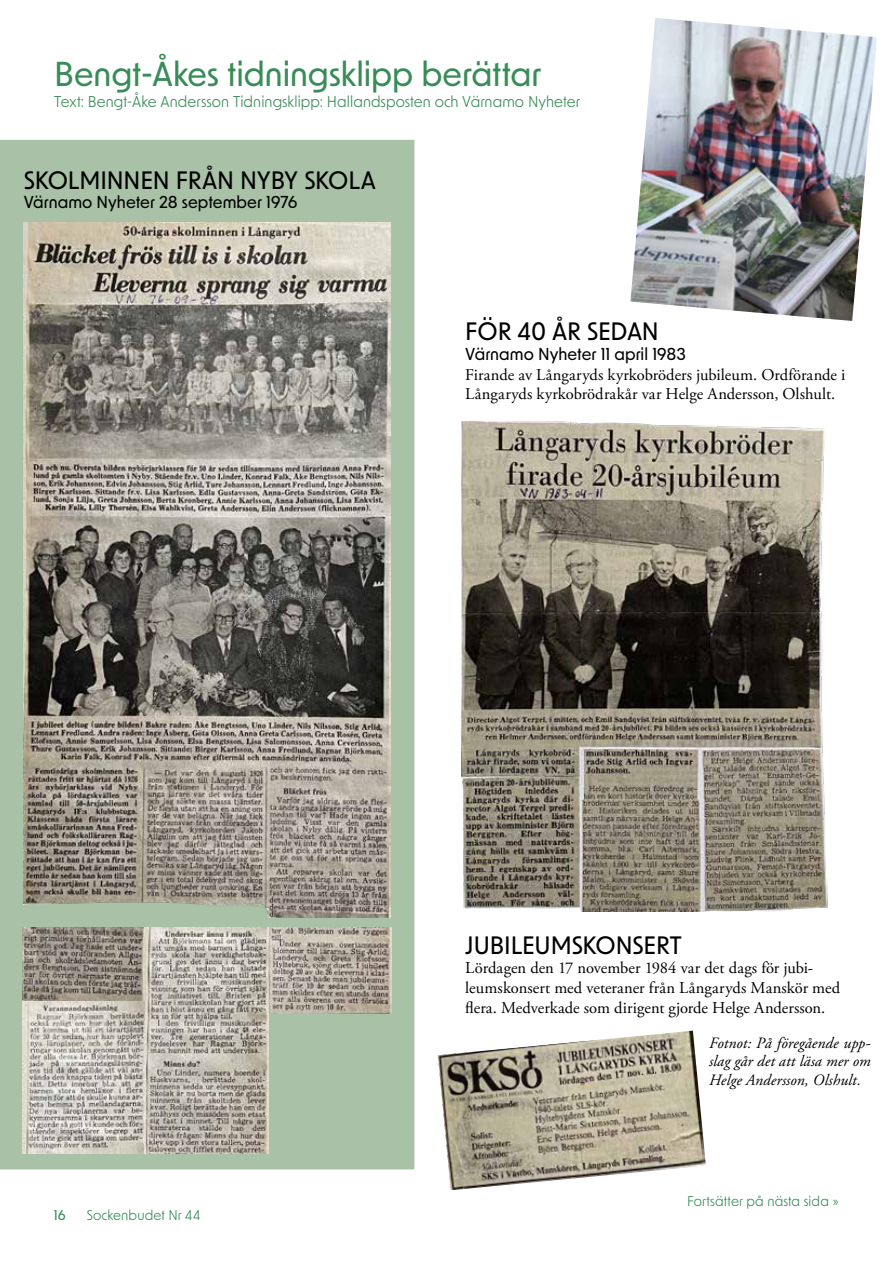
<style>
.page{position:relative;width:893px;height:1263px;background:#fff}
.page>*{position:absolute;margin:0;border:0;box-sizing:border-box;transform-origin:0 0}
.t1{font:500 33px "New Order";letter-spacing:-.005em;color:#388c57}
.t2{font:500 24px "New Order";letter-spacing:-.01em;color:#000}
.t3{font:16.5px/19.8px "Adobe Garamond Pro";color:#000}
.t4{font:500 16.5px "New Order";letter-spacing:.005em;color:#000}
.t5{font:italic 15.75px/18.9px "Adobe Garamond Pro";letter-spacing:.005em;color:#000;text-align:justify}
.t6{font:15px "New Order";letter-spacing:.005em;color:#388c57}
.t7{font:13.5px "New Order";letter-spacing:.01em;color:#388c57}
.t8{font:500 13.5px "New Order";color:#388c57}
</style>
<div class="page">
<div style="left:0;top:140px;width:414px;height:1029px;background:#a8c1a7"></div>
<img style="left:24px;top:223px;width:367px;height:694px">
<img style="left:630px;top:18px;width:247px;height:303px">
<img style="left:23px;top:927px;width:246px;height:226px">
<img style="left:269px;top:927px;width:123px;height:86px">
<img style="left:461px;top:421px;width:367px;height:490px">
<img style="left:438px;top:1031px;width:268px;height:159px">
<h1 class="t1" style="left:54px;top:53px;width:489px">Bengt-Åkes tidningsklipp berättar</h1>
<p class="t6" style="left:54px;top:92px;width:527px">Text: Bengt-Åke Andersson Tidningsklipp: Hallandsposten och Värnamo Nyheter</p>
<h2 class="t2" style="left:24px;top:164px;width:354px">SKOLMINNEN FRÅN NYBY SKOLA</h2>
<p class="t4" style="left:24px;top:192px;width:275px">Värnamo Nyheter 28 september 1976</p>
<h2 class="t2" style="left:465px;top:316px;width:195px">FÖR 40 ÅR SEDAN</h2>
<p class="t4" style="left:465px;top:343px;width:222px">Värnamo Nyheter 11 april 1983</p>
<p class="t3" style="left:465px;top:365px;width:382px">Firande av Långaryds kyrkobröders jubileum. Ordförande i<br>Långaryds kyrkobrödrakår var Helge Andersson, Olshult.</p>
<p class="t8" style="left:54px;top:1206px;width:13px">16</p>
<p class="t7" style="left:87px;top:1206px;width:115px">Sockenbudet Nr 44</p>
<h2 class="t2" style="left:465px;top:929px;width:218px">JUBILEUMSKONSERT</h2>
<p class="t3" style="left:465px;top:959px;width:376px">Lördagen den 17 november 1984 var det dags för jubi&shy;leumskonsert med veteraner från Långaryds Manskör med flera. Medverkade som dirigent gjorde Helge Andersson.</p>
<p class="t5" style="left:709px;top:1033px;width:163px">Fotnot: På föregående upp&shy;slag går det att läsa mer om Helge Andersson, Olshult.</p>
<p class="t7" style="left:687px;top:1192px;width:153px">Fortsätter på nästa sida »</p>
</div>
